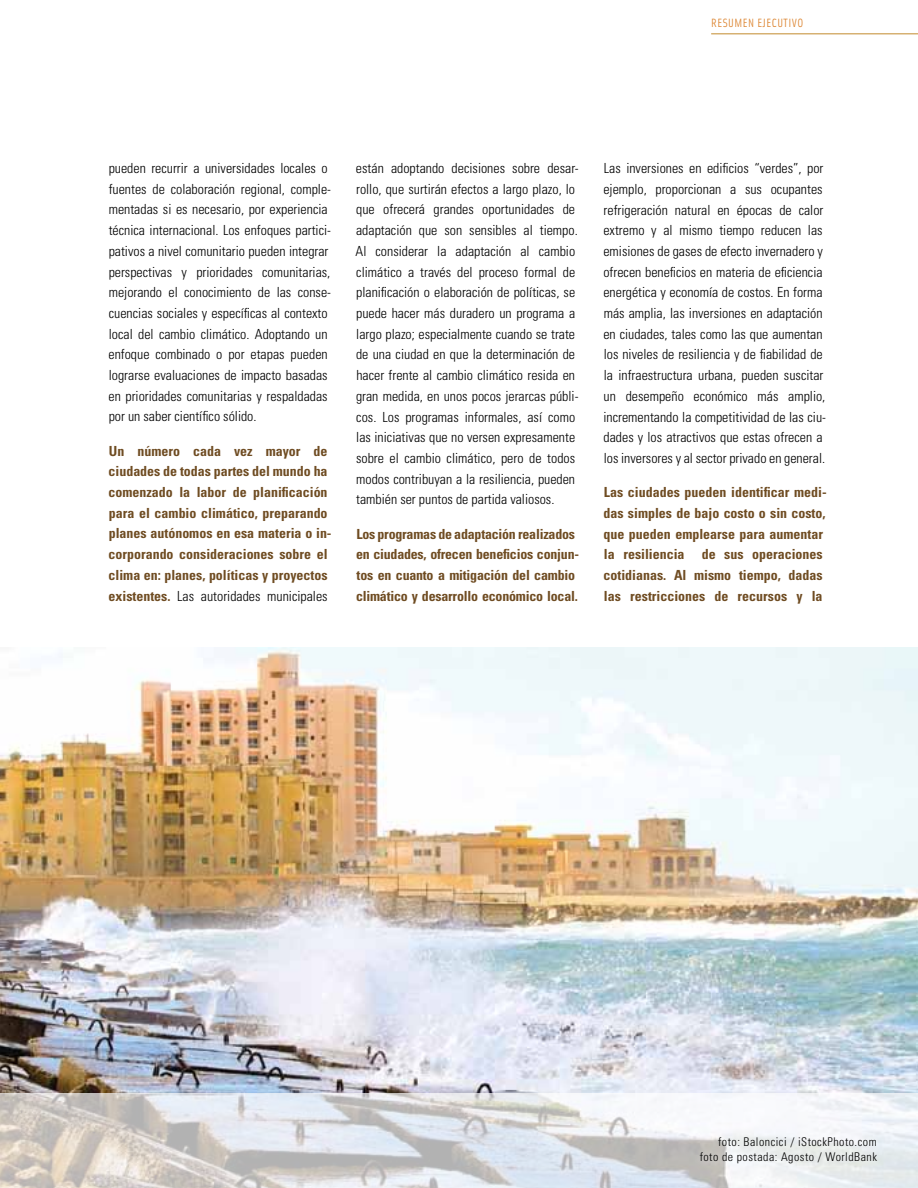
<style>
.page{position:relative;width:918px;height:1188px;background:#fff}
.page>*{position:absolute;margin:0;border:0;box-sizing:border-box;transform-origin:0 0}
.t1{font:300 condensed 13.95px/20.7px "Univers";color:#000}
.t2{font:700 condensed 13.95px/20.7px "Univers";color:#6f4c22}
.t3{font:300 condensed 12px/15px "Univers";letter-spacing:.04em;color:#000;text-align:right}
.t4{font:12px "Solex OT";letter-spacing:.04em;color:#db8029}
.s1{font-weight:300;color:#000}
</style>
<div class="page">
<hr style="left:711px;top:33px;width:207px;height:1px;background:#d6b172">
<img style="left:0;top:647px;width:918px;height:447px">
<svg style="left:0;top:1094px;width:918px;height:94px"></svg>
<div style="left:691px;top:1128px;width:194px;height:44px;background:#fff;opacity:.75"></div>
<p class="t4" style="left:711px;top:15px;width:94px">RESUMEN EJECUTIVO</p>
<p class="t1" style="left:108px;top:158px;width:224px">pueden recurrir a universidades locales o fuentes de colaboración regional, comple&shy;mentadas si es necesario, por experiencia técnica internacional. Los enfoques partici&shy;pativos a nivel comunitario pueden integrar perspectivas y prioridades comunitarias, mejorando el conocimiento de las conse&shy;cuencias sociales y específicas al contexto local del cambio climático. Adoptando un enfoque combinado o por etapas pueden lograrse evaluaciones de impacto basadas en prioridades comunitarias y respaldadas por un saber científico sólido.</p>
<p class="t2" style="left:109px;top:440px;width:225px">Un número cada vez mayor de ciudades de todas partes del mundo ha comenzado la labor de planificación para el cambio climático, preparando planes autónomos en esa materia o in&shy;corporando consideraciones sobre el clima en: planes, políticas y proyectos existentes. <span class="s1">Las autoridades municipales</span></p>
<p class="t1" style="left:356px;top:158px;width:224px">están adoptando decisiones sobre desar&shy;rollo, que surtirán efectos a largo plazo, lo que ofrecerá grandes oportunidades de adaptación que son sensibles al tiempo.<br>Al considerar la adaptación al cambio climático a través del proceso formal de planificación o elaboración de políticas, se puede hacer más duradero un programa a largo plazo; especialmente cuando se trate de una ciudad en que la determinación de hacer frente al cambio climático resida en gran medida, en unos pocos jerarcas públi&shy;cos. Los programas informales, así como las iniciativas que no versen expresamente sobre el cambio climático, pero de todos modos contribuyan a la resiliencia, pueden también ser puntos de partida valiosos.</p>
<p class="t2" style="left:356px;top:523px;width:225px">Los programas de adaptación realizados en ciudades, ofrecen beneficios conjun&shy;tos en cuanto a mitigación del cambio climático y desarrollo económico local.</p>
<p class="t1" style="left:603px;top:158px;width:224px">Las inversiones en edificios “verdes”, por ejemplo, proporcionan a sus ocupantes refrigeración natural en épocas de calor extremo y al mismo tiempo reducen las emisiones de gases de efecto invernadero y ofrecen beneficios en materia de eficiencia energética y economía de costos. En forma más amplia, las inversiones en adaptación en ciudades, tales como las que aumentan los niveles de resiliencia y de fiabilidad de la infraestructura urbana, pueden suscitar un desempeño económico más amplio, incrementando la competitividad de las ciu&shy;dades y los atractivos que estas ofrecen a los inversores y al sector privado en general.</p>
<p class="t2" style="left:604px;top:482px;width:225px">Las ciudades pueden identificar medi&shy;das simples de bajo costo o sin costo, que pueden emplearse para aumentar la resiliencia de sus operaciones cotidianas. Al mismo tiempo, dadas las restricciones de recursos y la</p>
<p class="t3" style="left:700px;top:1134px;width:179px">foto: Baloncici / iStockPhoto.com foto de postada: Agosto / WorldBank</p>
</div>
